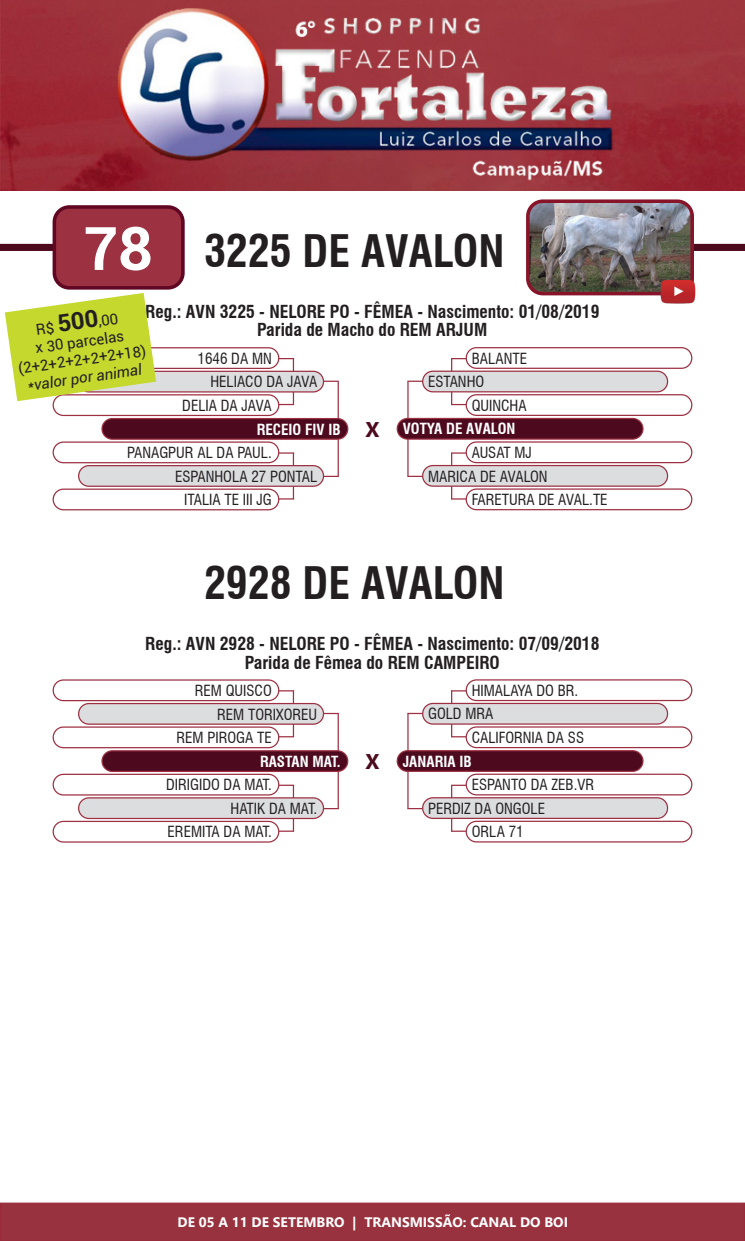
<style>
.page{position:relative;width:745px;height:1241px;background:#fff}
.page>*{position:absolute;margin:0;border:0;box-sizing:border-box;transform-origin:0 0}
.t1{font:700 60px "Roboto";color:#fff}
.t2{font:700 condensed 43.75px "Swiss 721 BT";color:#231f20}
.t3{font:700 21.25px "Segoe UI";color:#4d091e}
.t4{font:700 condensed 17.5px "Swiss 721 BT";color:#231f20}
.t5{font:condensed 15px "Swiss 721 BT";color:#231f20}
.t6{font:700 condensed 15px "Swiss 721 BT";color:#fff}
.t7{font:15px/18px "Roboto";color:#231f20;text-align:center}
.t8{font:italic 15px "Roboto";color:#231f20}
.t9{font:700 13.75px "Segoe UI";color:#fff}
.s1{font-weight:700;font-size:23.75px}
</style>
<div class="page">
<div style="left:0;top:1202px;width:744px;height:38px;background:#98323e;border:1px solid #982a3a"></div>
<img style="left:0;top:0;width:744px;height:190px">
<div style="left:674px;top:244px;width:70px;height:7px;background:#4d091e"></div>
<div style="left:0;top:244px;width:74px;height:7px;background:#4d091e"></div>
<img style="left:530px;top:204px;width:161px;height:86px">
<div style="left:525px;top:199px;width:168px;height:96px;border:4px solid #871429;border-radius:15px"></div>
<svg style="left:450px;top:452px;width:16px;height:13px"></svg>
<svg style="left:450px;top:486px;width:16px;height:13px"></svg>
<svg style="left:451px;top:358px;width:14px;height:12px"></svg>
<svg style="left:450px;top:392px;width:16px;height:13px"></svg>
<svg style="left:278px;top:452px;width:16px;height:13px"></svg>
<svg style="left:278px;top:487px;width:16px;height:12px"></svg>
<svg style="left:278px;top:358px;width:16px;height:12px"></svg>
<svg style="left:278px;top:392px;width:16px;height:13px"></svg>
<div style="left:102px;top:418px;width:245px;height:21px;background:#4d091e;border-radius:10px"></div>
<div style="left:101px;top:418px;width:247px;height:22px;border:1px solid #9d3143;border-radius:10px"></div>
<div style="left:397px;top:418px;width:245px;height:21px;background:#4d091e;border-radius:10px"></div>
<div style="left:396px;top:418px;width:247px;height:21px;border:1px solid #9d3143;border-radius:10px"></div>
<div style="left:79px;top:465px;width:244px;height:21px;background:#dcdddf;border-radius:10px"></div>
<div style="left:78px;top:465px;width:246px;height:22px;border:1px solid #9d3143;border-radius:10px"></div>
<div style="left:422px;top:465px;width:245px;height:21px;background:#dcdddf;border-radius:10px"></div>
<div style="left:422px;top:465px;width:245px;height:21px;border:1px solid #9d3143;border-radius:10px"></div>
<div style="left:79px;top:371px;width:244px;height:21px;background:#dcdddf;border-radius:10px"></div>
<div style="left:78px;top:370px;width:246px;height:22px;border:1px solid #9d3143;border-radius:10px"></div>
<div style="left:422px;top:371px;width:245px;height:21px;background:#dcdddf;border-radius:10px"></div>
<div style="left:422px;top:370px;width:245px;height:22px;border:1px solid #9d3143;border-radius:10px"></div>
<div style="left:53px;top:441px;width:226px;height:22px;border:1px solid #9d3143;border-radius:10px"></div>
<div style="left:465px;top:441px;width:227px;height:22px;border:1px solid #9d3143;border-radius:10px"></div>
<div style="left:53px;top:347px;width:226px;height:22px;border:1px solid #9d3143;border-radius:10px"></div>
<div style="left:465px;top:347px;width:227px;height:22px;border:1px solid #9d3143;border-radius:10px"></div>
<div style="left:53px;top:488px;width:226px;height:22px;border:1px solid #9d3143;border-radius:10px"></div>
<div style="left:465px;top:488px;width:227px;height:22px;border:1px solid #9d3143;border-radius:10px"></div>
<div style="left:53px;top:394px;width:226px;height:22px;border:1px solid #9d3143;border-radius:10px"></div>
<div style="left:465px;top:394px;width:227px;height:22px;border:1px solid #9d3143;border-radius:10px"></div>
<hr style="left:337px;top:381px;width:1px;height:37px;background:#9d3143">
<svg style="left:323px;top:380px;width:15px;height:2px"></svg>
<hr style="left:337px;top:439px;width:1px;height:37px;background:#9d3143">
<svg style="left:323px;top:475px;width:15px;height:2px"></svg>
<hr style="left:407px;top:381px;width:1px;height:37px;background:#9d3143">
<svg style="left:407px;top:380px;width:15px;height:2px"></svg>
<hr style="left:407px;top:439px;width:1px;height:37px;background:#9d3143">
<svg style="left:407px;top:475px;width:15px;height:2px"></svg>
<div style="left:54px;top:207px;width:129px;height:81px;background:#9c3142;border-radius:15px"></div>
<div style="left:53px;top:205px;width:131px;height:84px;border:4px solid #5f0723;border-radius:15px"></div>
<img style="left:659px;top:279px;width:35px;height:25px">
<svg style="left:451px;top:784px;width:14px;height:13px"></svg>
<svg style="left:450px;top:818px;width:16px;height:13px"></svg>
<svg style="left:451px;top:690px;width:14px;height:12px"></svg>
<svg style="left:450px;top:724px;width:16px;height:13px"></svg>
<svg style="left:278px;top:784px;width:16px;height:13px"></svg>
<svg style="left:278px;top:819px;width:16px;height:12px"></svg>
<svg style="left:278px;top:690px;width:16px;height:12px"></svg>
<svg style="left:278px;top:724px;width:16px;height:13px"></svg>
<div style="left:102px;top:750px;width:245px;height:21px;background:#4d091e;border-radius:10px"></div>
<div style="left:101px;top:750px;width:247px;height:22px;border:1px solid #9d3143;border-radius:10px"></div>
<div style="left:397px;top:750px;width:245px;height:21px;background:#4d091e;border-radius:10px"></div>
<div style="left:396px;top:750px;width:247px;height:21px;border:1px solid #9d3143;border-radius:10px"></div>
<div style="left:79px;top:797px;width:244px;height:21px;background:#dcdddf;border-radius:10px"></div>
<div style="left:78px;top:797px;width:246px;height:22px;border:1px solid #9d3143;border-radius:10px"></div>
<div style="left:422px;top:797px;width:245px;height:21px;background:#dcdddf;border-radius:10px"></div>
<div style="left:422px;top:797px;width:245px;height:21px;border:1px solid #9d3143;border-radius:10px"></div>
<div style="left:79px;top:703px;width:244px;height:21px;background:#dcdddf;border-radius:10px"></div>
<div style="left:78px;top:702px;width:246px;height:22px;border:1px solid #9d3143;border-radius:10px"></div>
<div style="left:422px;top:703px;width:245px;height:21px;background:#dcdddf;border-radius:10px"></div>
<div style="left:422px;top:702px;width:245px;height:22px;border:1px solid #9d3143;border-radius:10px"></div>
<div style="left:53px;top:773px;width:226px;height:22px;border:1px solid #9d3143;border-radius:10px"></div>
<div style="left:465px;top:773px;width:227px;height:22px;border:1px solid #9d3143;border-radius:10px"></div>
<div style="left:53px;top:679px;width:226px;height:22px;border:1px solid #9d3143;border-radius:10px"></div>
<div style="left:465px;top:679px;width:227px;height:22px;border:1px solid #9d3143;border-radius:10px"></div>
<div style="left:53px;top:820px;width:226px;height:22px;border:1px solid #9d3143;border-radius:10px"></div>
<div style="left:465px;top:820px;width:227px;height:22px;border:1px solid #9d3143;border-radius:10px"></div>
<div style="left:53px;top:726px;width:226px;height:22px;border:1px solid #9d3143;border-radius:10px"></div>
<div style="left:465px;top:726px;width:227px;height:22px;border:1px solid #9d3143;border-radius:10px"></div>
<hr style="left:337px;top:713px;width:1px;height:37px;background:#9d3143">
<svg style="left:323px;top:712px;width:15px;height:2px"></svg>
<hr style="left:337px;top:771px;width:1px;height:37px;background:#9d3143">
<svg style="left:323px;top:807px;width:15px;height:2px"></svg>
<hr style="left:407px;top:713px;width:1px;height:37px;background:#9d3143">
<svg style="left:407px;top:712px;width:15px;height:2px"></svg>
<hr style="left:407px;top:771px;width:1px;height:37px;background:#9d3143">
<svg style="left:407px;top:807px;width:15px;height:2px"></svg>
<svg style="left:5px;top:293px;width:151px;height:108px"></svg>
<p class="t1" style="left:84px;top:206px;width:70px">78</p>
<p class="t2" style="left:204px;top:224px;width:302px">3225 DE AVALON</p>
<p class="t4" style="left:145px;top:300px;width:455px">Reg.: AVN 3225 - NELORE PO - FÊMEA - Nascimento: 01/08/2019</p>
<p class="t4" style="left:257px;top:319px;width:231px">Parida de Macho do REM ARJUM</p>
<p class="t7" style="left:35px;top:320px;width:84px;rotate:-8deg">R$ <span class="s1">500</span>,00</p>
<p class="t7" style="left:15px;top:341px;width:130px;rotate:-8deg">x 30 parcelas (2+2+2+2+2+2+18)</p>
<p class="t5" style="left:197px;top:349px;width:76px">1646 DA MN</p>
<p class="t5" style="left:471px;top:349px;width:57px">BALANTE</p>
<p class="t8" style="left:26px;top:375px;width:117px;rotate:-8deg">*valor por animal</p>
<p class="t5" style="left:210px;top:373px;width:108px">HELIACO DA JAVA</p>
<p class="t5" style="left:428px;top:373px;width:58px">ESTANHO</p>
<p class="t5" style="left:182px;top:396px;width:91px">DELIA DA JAVA</p>
<p class="t5" style="left:471px;top:396px;width:56px">QUINCHA</p>
<p class="t6" style="left:256px;top:420px;width:85px">RECEIO FIV IB</p>
<p class="t3" style="left:365px;top:409px;width:15px">X</p>
<p class="t6" style="left:402px;top:420px;width:114px">VOTYA DE AVALON</p>
<p class="t5" style="left:175px;top:467px;width:143px">ESPANHOLA 27 PONTAL</p>
<p class="t5" style="left:428px;top:467px;width:121px">MARICA DE AVALON</p>
<p class="t5" style="left:127px;top:443px;width:146px">PANAGPUR AL DA PAUL.</p>
<p class="t5" style="left:471px;top:443px;width:62px">AUSAT MJ</p>
<p class="t5" style="left:184px;top:490px;width:89px">ITALIA TE III JG</p>
<p class="t5" style="left:471px;top:490px;width:137px">FARETURA DE AVAL.TE</p>
<p class="t2" style="left:204px;top:556px;width:302px">2928 DE AVALON</p>
<p class="t4" style="left:145px;top:632px;width:455px">Reg.: AVN 2928 - NELORE PO - FÊMEA - Nascimento: 07/09/2018</p>
<p class="t4" style="left:244px;top:651px;width:256px">Parida de Fêmea do REM CAMPEIRO</p>
<p class="t5" style="left:195px;top:681px;width:78px">REM QUISCO</p>
<p class="t5" style="left:471px;top:681px;width:108px">HIMALAYA DO BR.</p>
<p class="t5" style="left:217px;top:705px;width:102px">REM TORIXOREU</p>
<p class="t5" style="left:428px;top:705px;width:67px">GOLD MRA</p>
<p class="t5" style="left:176px;top:728px;width:97px">REM PIROGA TE</p>
<p class="t5" style="left:471px;top:728px;width:114px">CALIFORNIA DA SS</p>
<p class="t6" style="left:260px;top:752px;width:82px">RASTAN MAT.</p>
<p class="t3" style="left:365px;top:741px;width:15px">X</p>
<p class="t6" style="left:402px;top:752px;width:70px">JANARIA IB</p>
<p class="t5" style="left:230px;top:799px;width:88px">HATIK DA MAT.</p>
<p class="t5" style="left:428px;top:799px;width:118px">PERDIZ DA ONGOLE</p>
<p class="t5" style="left:166px;top:775px;width:107px">DIRIGIDO DA MAT.</p>
<p class="t5" style="left:471px;top:775px;width:124px">ESPANTO DA ZEB.VR</p>
<p class="t5" style="left:167px;top:822px;width:106px">EREMITA DA MAT.</p>
<p class="t5" style="left:471px;top:822px;width:53px">ORLA 71</p>
<p class="t9" style="left:177px;top:1208px;width:391px">DE 05 A 11 DE SETEMBRO | TRANSMISSÃO: CANAL DO BOI</p>
</div>
